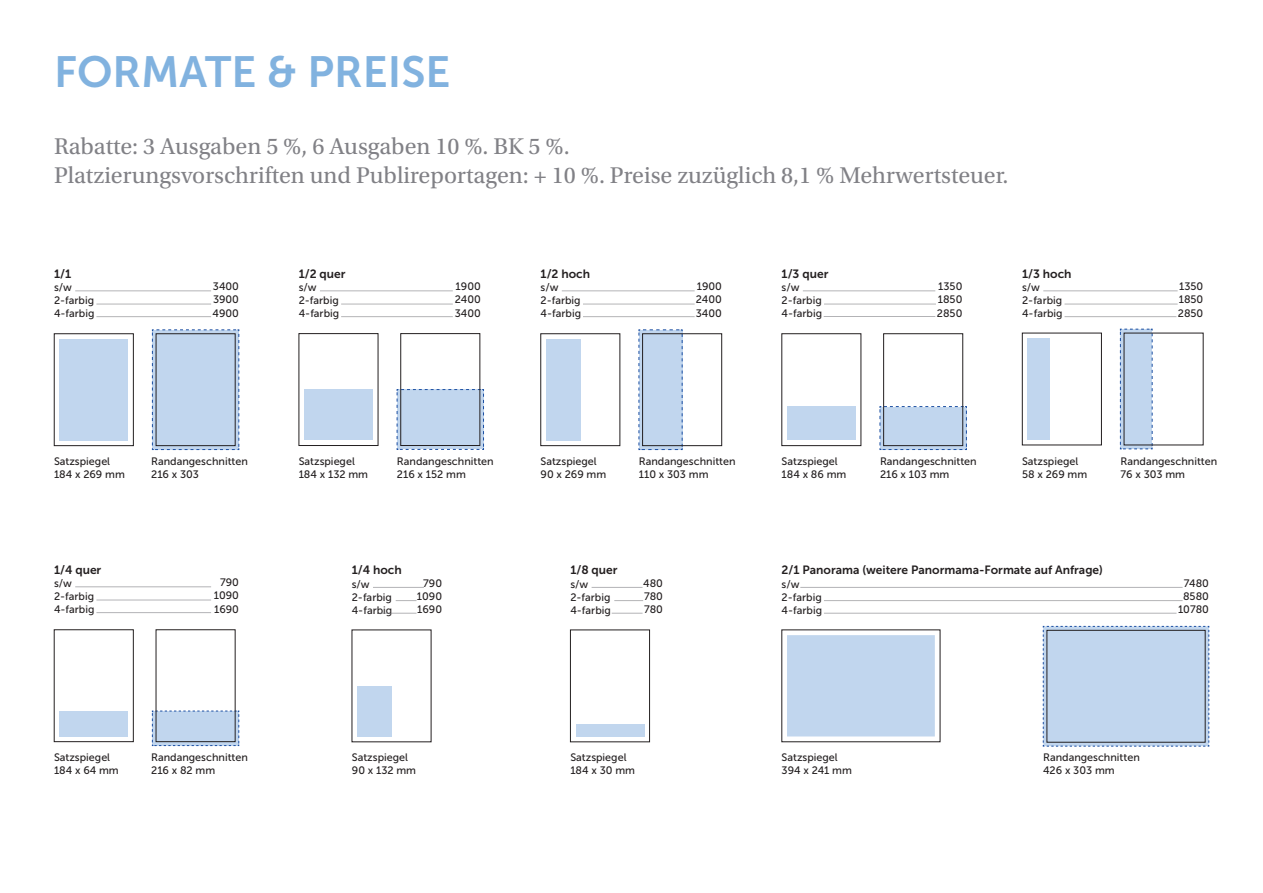
<style>
.page{position:relative;width:1263px;height:893px;background:#fff}
.page>*{position:absolute;margin:0;border:0;box-sizing:border-box;transform-origin:0 0}
.t1{font:43.5px "Museo Sans 700";color:#81b2df}
.t2{font:24px/28.8px "Utopia Std";color:#818186}
.t3{font:12px "Museo Sans 700";color:#231f20}
.t4{font:10.8px/13.2px "Museo Sans 500";color:#231f20}
</style>
<div class="page">
<hr style="left:96px;top:316px;width:115px;height:1px;background:#818186">
<hr style="left:96px;top:612px;width:115px;height:1px;background:#818186">
<hr style="left:1064px;top:316px;width:112px;height:1px;background:#818186">
<hr style="left:341px;top:316px;width:112px;height:1px;background:#818186">
<hr style="left:824px;top:316px;width:111px;height:1px;background:#818186">
<hr style="left:824px;top:613px;width:352px;height:1px;background:#818186">
<hr style="left:583px;top:316px;width:112px;height:1px;background:#818186">
<hr style="left:379px;top:613px;width:37px;height:1px;background:#818186">
<hr style="left:612px;top:613px;width:30px;height:1px;background:#818186">
<hr style="left:96px;top:304px;width:115px;height:1px;background:#818186">
<hr style="left:96px;top:600px;width:115px;height:1px;background:#818186">
<hr style="left:1064px;top:304px;width:113px;height:1px;background:#818186">
<hr style="left:341px;top:304px;width:112px;height:1px;background:#818186">
<hr style="left:824px;top:304px;width:112px;height:1px;background:#818186">
<hr style="left:824px;top:600px;width:358px;height:1px;background:#818186">
<hr style="left:583px;top:304px;width:112px;height:1px;background:#818186">
<svg style="left:396px;top:600px;width:20px;height:1px"></svg>
<svg style="left:614px;top:600px;width:29px;height:1px"></svg>
<hr style="left:75px;top:291px;width:136px;height:1px;background:#818186">
<hr style="left:75px;top:586px;width:136px;height:1px;background:#818186">
<hr style="left:1043px;top:291px;width:135px;height:1px;background:#818186">
<hr style="left:320px;top:291px;width:133px;height:1px;background:#818186">
<hr style="left:803px;top:291px;width:132px;height:1px;background:#818186">
<hr style="left:800px;top:587px;width:382px;height:1px;background:#818186">
<hr style="left:562px;top:291px;width:133px;height:1px;background:#818186">
<hr style="left:373px;top:587px;width:51px;height:1px;background:#818186">
<hr style="left:592px;top:587px;width:50px;height:1px;background:#818186">
<svg style="left:54px;top:329px;width:186px;height:121px"></svg>
<div style="left:59px;top:339px;width:69px;height:101px;background:#c1d6ee"></div>
<svg style="left:298px;top:333px;width:186px;height:117px"></svg>
<div style="left:304px;top:390px;width:69px;height:50px;background:#c1d6ee"></div>
<svg style="left:540px;top:329px;width:182px;height:121px"></svg>
<div style="left:546px;top:339px;width:34px;height:101px;background:#c1d6ee"></div>
<svg style="left:781px;top:333px;width:186px;height:117px"></svg>
<div style="left:787px;top:407px;width:69px;height:33px;background:#c1d6ee"></div>
<svg style="left:1022px;top:329px;width:181px;height:121px"></svg>
<div style="left:1027px;top:338px;width:23px;height:102px;background:#c1d6ee"></div>
<svg style="left:54px;top:629px;width:186px;height:117px"></svg>
<div style="left:59px;top:711px;width:69px;height:25px;background:#c1d6ee"></div>
<div style="left:357px;top:686px;width:34px;height:50px;background:#c1d6ee"></div>
<div style="left:570px;top:630px;width:80px;height:112px;border:1px solid #231f20"></div>
<div style="left:576px;top:724px;width:68px;height:12px;background:#c1d6ee"></div>
<div style="left:787px;top:635px;width:148px;height:101px;background:#c1d6ee"></div>
<svg style="left:1043px;top:626px;width:166px;height:121px;background:#bbcfe7"></svg>
<h1 class="t1" style="left:54px;top:47px;width:398px">FORMATE &amp; PREISE</h1>
<h2 class="t2" style="left:54px;top:133px;width:956px">Rabatte: 3 Ausgaben 5 %, 6 Ausgaben 10 %. BK 5 %.<br>Platzierungsvorschriften und Publireportagen: + 10 %. Preise zuzüglich 8,1 % Mehrwertsteuer.</h2>
<p class="t3" style="left:54px;top:267px;width:19px">1/1</p>
<p class="t4" style="left:54px;top:281px;width:42px">s/w<br>2-farbig<br>4-farbig</p>
<p class="t4" style="left:213px;top:280px;width:28px;text-align:justify">3400<br>3900<br>4900</p>
<p class="t3" style="left:299px;top:267px;width:48px">1/2 quer</p>
<p class="t4" style="left:299px;top:281px;width:42px">s/w<br>2-farbig<br>4-farbig</p>
<p class="t3" style="left:540px;top:267px;width:51px">1/2 hoch</p>
<p class="t4" style="left:540px;top:281px;width:42px">s/w<br>2-farbig<br>4-farbig</p>
<p class="t3" style="left:782px;top:267px;width:48px">1/3 quer</p>
<p class="t4" style="left:782px;top:281px;width:42px">s/w<br>2-farbig<br>4-farbig</p>
<p class="t4" style="left:696px;top:280px;width:28px;text-align:justify">1900<br>2400<br>3400</p>
<p class="t4" style="left:455px;top:280px;width:28px;text-align:justify">1900<br>2400<br>3400</p>
<p class="t4" style="left:937px;top:280px;width:27px;text-align:justify">1350<br>1850<br>2850</p>
<p class="t3" style="left:1022px;top:267px;width:51px">1/3 hoch</p>
<p class="t4" style="left:1022px;top:281px;width:42px">s/w<br>2-farbig<br>4-farbig</p>
<p class="t4" style="left:1178px;top:280px;width:27px;text-align:justify">1350<br>1850<br>2850</p>
<p class="t4" style="left:54px;top:455px;width:72px">Satzspiegel<br>184 x 269 mm</p>
<p class="t4" style="left:151px;top:455px;width:98px">Randangeschnitten<br>216 x 303</p>
<p class="t3" style="left:54px;top:563px;width:49px">1/4 quer</p>
<p class="t4" style="left:54px;top:577px;width:42px">s/w<br>2-farbig<br>4-farbig</p>
<p class="t4" style="left:214px;top:576px;width:27px;text-align:center">790<br>1090<br>1690</p>
<p class="t4" style="left:299px;top:455px;width:71px">Satzspiegel<br>184 x 132 mm</p>
<p class="t4" style="left:540px;top:455px;width:67px">Satzspiegel<br>90 x 269 mm</p>
<p class="t4" style="left:782px;top:455px;width:66px">Satzspiegel<br>184 x 86 mm</p>
<p class="t4" style="left:1022px;top:455px;width:67px">Satzspiegel<br>58 x 269 mm</p>
<p class="t4" style="left:397px;top:455px;width:98px">Randangeschnitten<br>216 x 152 mm</p>
<p class="t4" style="left:639px;top:455px;width:98px">Randangeschnitten<br>110 x 303 mm</p>
<p class="t4" style="left:880px;top:455px;width:98px">Randangeschnitten<br>216 x 103 mm</p>
<p class="t4" style="left:1120px;top:455px;width:98px">Randangeschnitten<br>76 x 303 mm</p>
<p class="t3" style="left:352px;top:564px;width:52px">1/4 hoch</p>
<p class="t4" style="left:352px;top:577px;width:42px">s/w<br>2-farbig<br>4-farbig</p>
<p class="t3" style="left:570px;top:564px;width:49px">1/8 quer</p>
<p class="t4" style="left:570px;top:577px;width:42px">s/w<br>2-farbig<br>4-farbig</p>
<p class="t4" style="left:417px;top:576px;width:27px;text-align:center">790<br>1090<br>1690</p>
<p class="t4" style="left:643px;top:576px;width:21px;text-align:justify">480<br>780<br>780</p>
<p class="t3" style="left:782px;top:564px;width:323px">2/1 Panorama (weitere Panormama-Formate auf Anfrage)</p>
<p class="t4" style="left:782px;top:577px;width:42px">s/w<br>2-farbig<br>4-farbig</p>
<p class="t4" style="left:1178px;top:576px;width:32px;text-align:center">7480<br>8580<br>10780</p>
<p class="t4" style="left:54px;top:750px;width:66px">Satzspiegel<br>184 x 64 mm</p>
<p class="t4" style="left:352px;top:750px;width:66px">Satzspiegel<br>90 x 132 mm</p>
<p class="t4" style="left:570px;top:750px;width:66px">Satzspiegel<br>184 x 30 mm</p>
<p class="t4" style="left:151px;top:750px;width:98px">Randangeschnitten<br>216 x 82 mm</p>
<p class="t4" style="left:782px;top:750px;width:72px">Satzspiegel<br>394 x 241 mm</p>
<p class="t4" style="left:1043px;top:750px;width:98px">Randangeschnitten<br>426 x 303 mm</p>
</div>
